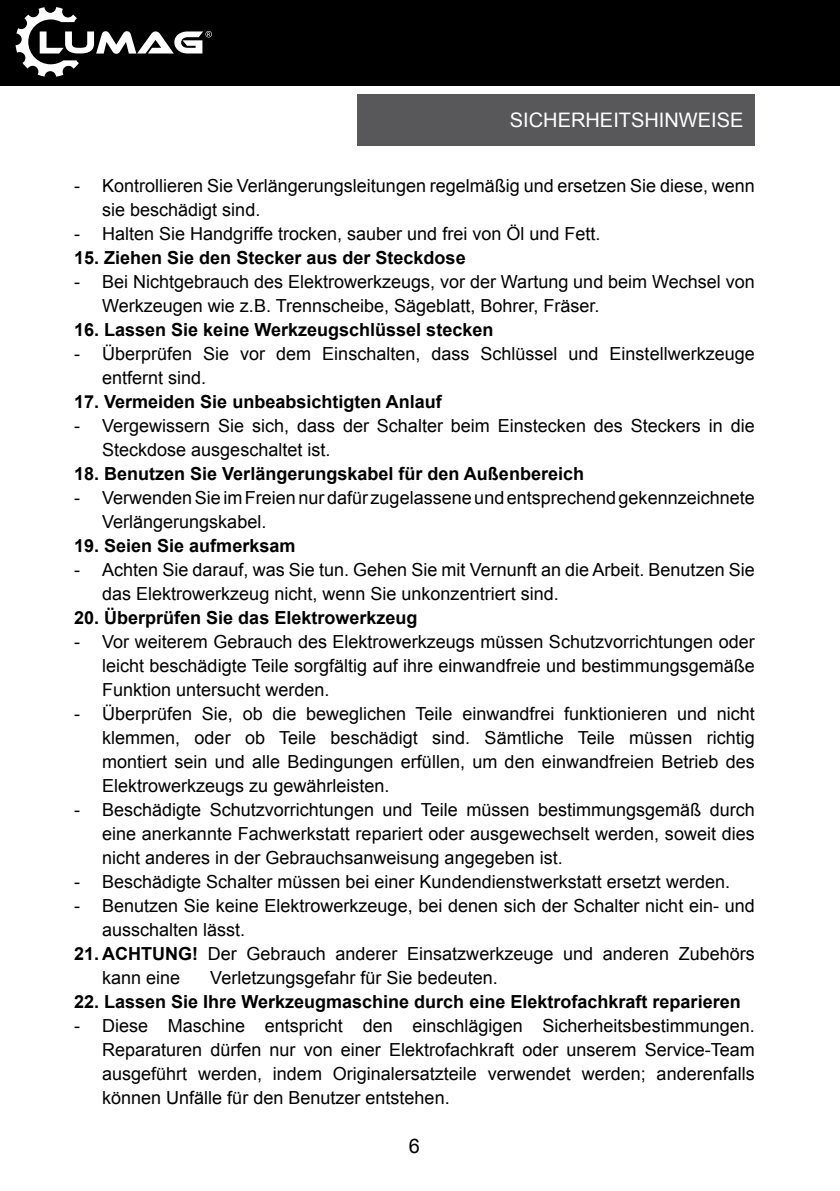
<style>
.page{position:relative;width:840px;height:1191px;background:#fff}
.page>*{position:absolute;margin:0;border:0;box-sizing:border-box;transform-origin:0 0}
.t1{font:20px "Arial";color:#fff}
.t2{font:20px "Arial";color:#000}
.t3{font:18px/24px "Arial";color:#000}
.t4{font:700 18px "Arial";color:#000}
.s1{font-weight:700}
</style>
<div class="page">
<div style="left:0;top:0;width:839px;height:86px;background:#000"></div>
<svg style="left:16px;top:7px;width:196px;height:70px"></svg>
<div style="left:357px;top:94px;width:397px;height:51px;background:#58585a"></div>
<p class="t1" style="left:509px;top:107px;width:235px">SICHERHEITSHINWEISE</p>
<p class="t3" style="left:102px;top:174px;width:654px;text-indent:-28px">- Kontrollieren Sie Verlängerungsleitungen regelmäßig und ersetzen Sie diese, wenn sie beschädigt sind.</p>
<p class="t3" style="left:74px;top:222px;width:527px">- Halten Sie Handgriffe trocken, sauber und frei von Öl und Fett.</p>
<p class="t4" style="left:74px;top:246px;width:393px">15. Ziehen Sie den Stecker aus der Steckdose</p>
<p class="t3" style="left:102px;top:270px;width:654px;text-indent:-28px">- Bei Nichtgebrauch des Elektrowerkzeugs, vor der Wartung und beim Wechsel von<br>Werkzeugen wie z.B. Trennscheibe, Sägeblatt, Bohrer, Fräser.</p>
<p class="t4" style="left:74px;top:318px;width:420px">16. Lassen Sie keine Werkzeugschlüssel stecken</p>
<p class="t3" style="left:102px;top:342px;width:653px;text-indent:-28px">- Überprüfen Sie vor dem Einschalten, dass Schlüssel und Einstellwerkzeuge entfernt sind.</p>
<p class="t4" style="left:74px;top:390px;width:369px">17. Vermeiden Sie unbeabsichtigten Anlauf</p>
<p class="t3" style="left:102px;top:414px;width:653px;text-indent:-28px">- Vergewissern Sie sich, dass der Schalter beim Einstecken des Steckers in die<br>Steckdose ausgeschaltet ist.</p>
<p class="t4" style="left:74px;top:462px;width:511px">18. Benutzen Sie Verlängerungskabel für den Außenbereich</p>
<p class="t3" style="left:102px;top:486px;width:654px;text-indent:-28px">- Verwenden Sie im Freien nur dafür zugelassene und entsprechend gekennzeichnete<br>Verlängerungskabel.</p>
<p class="t4" style="left:74px;top:534px;width:223px">19. Seien Sie aufmerksam</p>
<p class="t3" style="left:102px;top:558px;width:654px;text-indent:-28px">- Achten Sie darauf, was Sie tun. Gehen Sie mit Vernunft an die Arbeit. Benutzen Sie das Elektrowerkzeug nicht, wenn Sie unkonzentriert sind.</p>
<p class="t4" style="left:74px;top:606px;width:345px">20. Überprüfen Sie das Elektrowerkzeug</p>
<p class="t3" style="left:102px;top:630px;width:654px;text-align:justify;text-indent:-28px">- Vor weiterem Gebrauch des Elektrowerkzeugs müssen Schutzvorrichtungen oder leicht beschädigte Teile sorgfältig auf ihre einwandfreie und bestimmungsgemäße Funktion untersucht werden.</p>
<p class="t3" style="left:102px;top:702px;width:654px;text-align:justify;text-indent:-28px">- Überprüfen Sie, ob die beweglichen Teile einwandfrei funktionieren und nicht klemmen, oder ob Teile beschädigt sind. Sämtliche Teile müssen richtig montiert sein und alle Bedingungen erfüllen, um den einwandfreien Betrieb des Elektrowerkzeugs zu gewährleisten.</p>
<p class="t3" style="left:102px;top:798px;width:654px;text-align:justify;text-indent:-28px">- Beschädigte Schutzvorrichtungen und Teile müssen bestimmungsgemäß durch eine anerkannte Fachwerkstatt repariert oder ausgewechselt werden, soweit dies nicht anderes in der Gebrauchsanweisung angegeben ist.</p>
<p class="t3" style="left:74px;top:870px;width:657px">- Beschädigte Schalter müssen bei einer Kundendienstwerkstatt ersetzt werden.</p>
<p class="t3" style="left:102px;top:894px;width:654px;text-indent:-28px">- Benutzen Sie keine Elektrowerkzeuge, bei denen sich der Schalter nicht ein- und ausschalten lässt.</p>
<p class="t3" style="left:102px;top:942px;width:653px;text-indent:-28px"><span class="s1">21. ACHTUNG!</span> Der Gebrauch anderer Einsatzwerkzeuge und anderen Zubehörs kann eine</p>
<p class="t3" style="left:210px;top:966px;width:289px">Verletzungsgefahr für Sie bedeuten.</p>
<p class="t4" style="left:74px;top:990px;width:667px">22. Lassen Sie Ihre Werkzeugmaschine durch eine Elektrofachkraft reparieren</p>
<p class="t3" style="left:102px;top:1014px;width:654px;text-align:justify;text-indent:-28px">- Diese Maschine entspricht den einschlägigen Sicherheitsbestimmungen.<br>Reparaturen dürfen nur von einer Elektrofachkraft oder unserem Service-Team ausgeführt werden, indem Originalersatzteile verwendet werden; anderenfalls können Unfälle für den Benutzer entstehen.</p>
<p class="t2" style="left:408px;top:1132px;width:13px">6</p>
</div>
